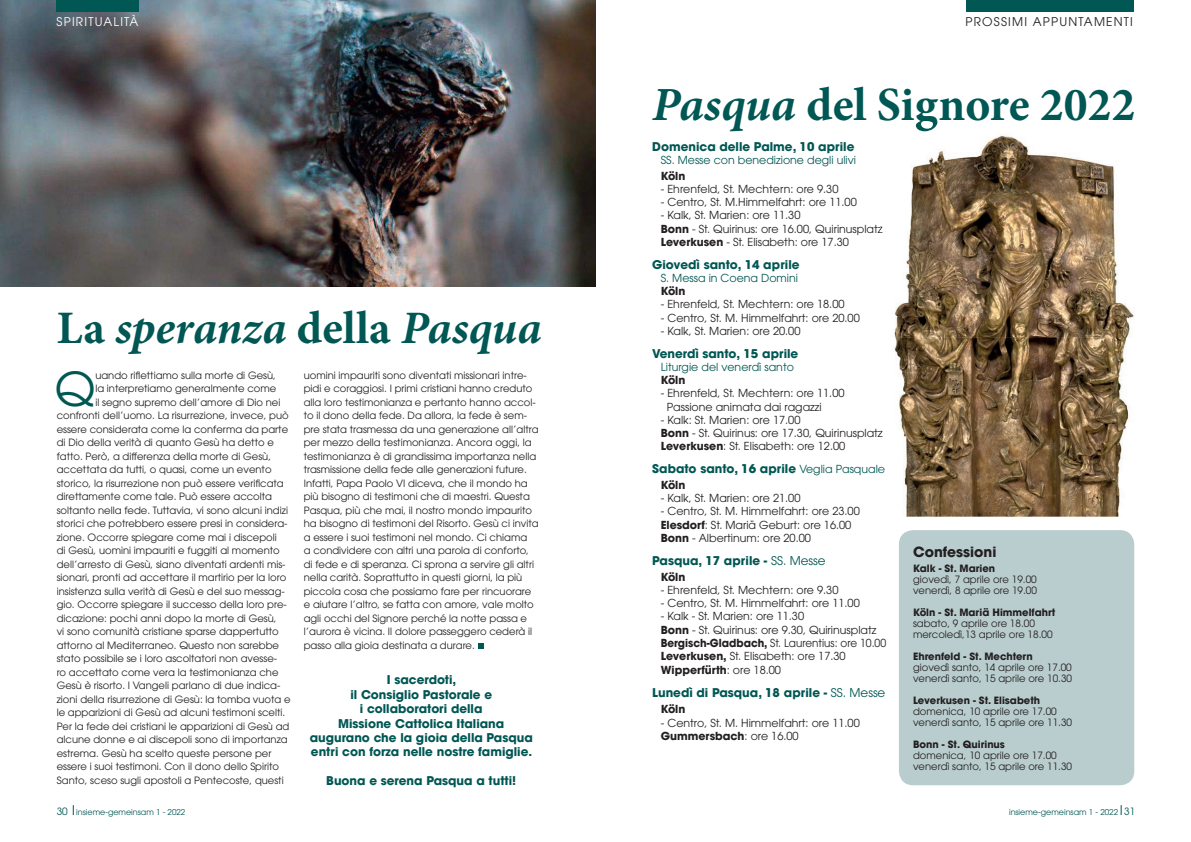
<style>
.page{position:relative;width:1191px;height:842px;background:#fff}
.page>*{position:absolute;margin:0;border:0;box-sizing:border-box;transform-origin:0 0}
.t1{font:700 47.6px "Minion Pro";color:#005753}
.t2{font:italic 700 46.6px "Minion Pro";color:#005753}
.t3{font:46.5px "ITC Avant Garde Std";color:#005753}
.t4{font:700 14px "ITC Avant Garde Std";color:#231f20}
.t5{font:700 12px/14.4px "ITC Avant Garde Std";color:#005753;text-align:center}
.t6{font:12px "ITC Avant Garde Std";letter-spacing:.1em;color:#231f20}
.t7{font:12px "ITC Avant Garde Std";letter-spacing:.1em;color:#fff}
.t8{font:11px/13.2px "ITC Avant Garde Std";color:#231f20}
.t9{font:11px "ITC Avant Garde Std";color:#005753}
.t10{font:700 11px "ITC Avant Garde Std";color:#231f20}
.t11{font:10px/13.5px "ITC Avant Garde Std";color:#231f20}
.t12{font:700 10px "ITC Avant Garde Std";color:#231f20}
.t13{font:8px "ITC Avant Garde Std";color:#005753}
.s1{font-style:normal}
.s2{font-style:italic}
.s3{font-weight:700}
.s4{font-weight:400;font-size:11px}
.s5{font-weight:400}
.s6{font-size:10px}
</style>
<div class="page">
<div style="left:899px;top:530px;width:235px;height:255px;background:#b9cdce;border-radius:14px"></div>
<img style="left:0;top:0;width:595px;height:286px">
<svg style="left:478px;top:643px;width:5px;height:6px"></svg>
<div style="left:57px;top:0;width:82px;height:11px;background:#005753"></div>
<div style="left:966px;top:0;width:168px;height:11px;background:#005753"></div>
<img style="left:882px;top:131px;width:229px;height:386px">
<img style="left:1111px;top:166px;width:23px;height:351px">
<img style="left:915px;top:123px;width:23px;height:8px">
<svg style="left:881px;top:224px;width:2px;height:11px"></svg>
<svg style="left:881px;top:465px;width:3px;height:10px"></svg>
<p class="t7" style="left:57px;top:14px;width:83px">SPIRITUALITÀ</p>
<h2 class="t2" style="left:57px;top:295px;width:486px"><span class="s1">La</span> speranza <span class="s1">della</span> Pasqua</h2>
<h3 class="t3" style="left:55px;top:360px;width:42px">Q</h3>
<p class="t11" style="left:95px;top:368px;width:182px">uando riflettiamo sulla morte di Gesù,</p>
<p class="t11" style="left:95px;top:382px;width:182px">la interpretiamo generalmente come</p>
<p class="t11" style="left:95px;top:395px;width:187px">il segno supremo dell’amore di Dio nei</p>
<p class="t11" style="left:57px;top:409px;width:233px">confronti dell’uomo. La risurrezione, invece, può</p>
<p class="t11" style="left:57px;top:422px;width:233px">essere considerata come la conferma da parte</p>
<p class="t11" style="left:57px;top:436px;width:219px">di Dio della verità di quanto Gesù ha detto e</p>
<p class="t11" style="left:57px;top:449px;width:216px">fatto. Però, a differenza della morte di Gesù,</p>
<p class="t11" style="left:57px;top:463px;width:216px">accettata da tutti, o quasi, come un evento</p>
<p class="t11" style="left:57px;top:476px;width:229px">storico, la risurrezione non può essere verificata</p>
<p class="t11" style="left:57px;top:490px;width:217px">direttamente come tale. Può essere accolta</p>
<p class="t11" style="left:57px;top:503px;width:233px">soltanto nella fede. Tuttavia, vi sono alcuni indizi</p>
<p class="t11" style="left:57px;top:517px;width:232px">storici che potrebbero essere presi in considera-</p>
<p class="t11" style="left:57px;top:530px;width:222px">zione. Occorre spiegare come mai i discepoli</p>
<p class="t11" style="left:57px;top:544px;width:225px">di Gesù, uomini impauriti e fuggiti al momento</p>
<p class="t11" style="left:57px;top:557px;width:230px">dell’arresto di Gesù, siano diventati ardenti mis-</p>
<p class="t11" style="left:57px;top:571px;width:231px">sionari, pronti ad accettare il martirio per la loro</p>
<p class="t11" style="left:57px;top:584px;width:230px">insistenza sulla verità di Gesù e del suo messag-</p>
<p class="t11" style="left:57px;top:598px;width:232px">gio. Occorre spiegare il successo della loro pre-</p>
<p class="t11" style="left:57px;top:611px;width:221px">dicazione: pochi anni dopo la morte di Gesù,</p>
<p class="t11" style="left:57px;top:625px;width:223px">vi sono comunità cristiane sparse dappertutto</p>
<p class="t11" style="left:57px;top:638px;width:224px">attorno al Mediterraneo. Questo non sarebbe</p>
<p class="t11" style="left:57px;top:652px;width:222px">stato possibile se i loro ascoltatori non avesse-</p>
<p class="t11" style="left:57px;top:665px;width:223px">ro accettato come vera la testimonianza che</p>
<p class="t11" style="left:57px;top:679px;width:225px">Gesù è risorto. I Vangeli parlano di due indica-</p>
<p class="t11" style="left:57px;top:692px;width:235px">zioni della risurrezione di Gesù: la tomba vuota e</p>
<p class="t11" style="left:57px;top:706px;width:230px">le apparizioni di Gesù ad alcuni testimoni scelti.</p>
<p class="t11" style="left:57px;top:719px;width:234px">Per la fede dei cristiani le apparizioni di Gesù ad</p>
<p class="t11" style="left:57px;top:733px;width:232px">alcune donne e ai discepoli sono di importanza</p>
<p class="t11" style="left:57px;top:746px;width:216px">estrema. Gesù ha scelto queste persone per</p>
<p class="t11" style="left:57px;top:760px;width:224px">essere i suoi testimoni. Con il dono dello Spirito</p>
<p class="t11" style="left:57px;top:773px;width:228px">Santo, sceso sugli apostoli a Pentecoste, questi</p>
<p class="t11" style="left:304px;top:368px;width:236px">uomini impauriti sono diventati missionari intre&shy;pidi e coraggiosi. I primi cristiani hanno creduto alla loro testimonianza e pertanto hanno accol&shy;to il dono della fede. Da allora, la fede è sem&shy;pre stata trasmessa da una generazione all’altra per mezzo della testimonianza. Ancora oggi, la testimonianza è di grandissima importanza nella trasmissione della fede alle generazioni future.<br>Infatti, Papa Paolo VI diceva, che il mondo ha più bisogno di testimoni che di maestri. Questa Pasqua, più che mai, il nostro mondo impaurito ha bisogno di testimoni del Risorto. Gesù ci invita a essere i suoi testimoni nel mondo. Ci chiama<br>a condividere con altri una parola di conforto, di fede e di speranza. Ci sprona a servire gli altri nella carità. Soprattutto in questi giorni, la più piccola cosa che possiamo fare per rincuorare e aiutare l’altro, se fatta con amore, vale molto agli occhi del Signore perché la notte passa e l’aurora è vicina. Il dolore passeggero cederà il passo alla gioia destinata a durare.</p>
<p class="t5" style="left:310px;top:673px;width:225px">I sacerdoti,<br>il Consiglio Pastorale e<br>i collaboratori della<br>Missione Cattolica Italiana augurano che la gioia della Pasqua entri con forza nelle nostre famiglie.</p>
<p class="t5" style="left:326px;top:773px;width:191px">Buona e serena Pasqua a tutti!</p>
<p class="t6" style="left:965px;top:14px;width:169px">PROSSIMI APPUNTAMENTI</p>
<h1 class="t1" style="left:652px;top:71px;width:484px"><span class="s2">Pasqua</span> del Signore 2022</h1>
<p class="t5" style="left:652px;top:139px;width:204px">Domenica delle Palme, 10 aprile</p>
<p class="t9" style="left:660px;top:153px;width:197px">SS. Messe con benedizione degli ulivi</p>
<p class="t10" style="left:660px;top:168px;width:26px">Köln</p>
<p class="t8" style="left:660px;top:182px;width:179px">- Ehrenfeld, St. Mechtern: ore 9.30</p>
<p class="t8" style="left:660px;top:195px;width:197px">- Centro, St. M.Himmelfahrt: ore 11.00</p>
<p class="t8" style="left:660px;top:209px;width:223px">- Kalk, St. Marien: ore 11.30<br><span class="s3">Bonn</span> - St. Quirinus: ore 16.00, Quirinusplatz<br><span class="s3">Leverkusen</span> - St. Elisabeth: ore 17.30</p>
<p class="t5" style="left:652px;top:257px;width:149px">Giovedì santo, 14 aprile</p>
<p class="t9" style="left:660px;top:271px;width:139px">S. Messa in Coena Domini</p>
<p class="t10" style="left:660px;top:284px;width:26px">Köln</p>
<p class="t8" style="left:660px;top:298px;width:185px">- Ehrenfeld, St. Mechtern: ore 18.00</p>
<p class="t8" style="left:660px;top:311px;width:201px">- Centro, St. M. Himmelfahrt: ore 20.00</p>
<p class="t8" style="left:660px;top:324px;width:141px">- Kalk, St. Marien: ore 20.00</p>
<p class="t5" style="left:652px;top:346px;width:148px">Venerdì santo, 15 aprile</p>
<p class="t9" style="left:660px;top:360px;width:135px">Liturgie del venerdì santo</p>
<p class="t10" style="left:660px;top:373px;width:26px">Köln</p>
<p class="t8" style="left:667px;top:386px;width:179px;text-indent:-6px">- Ehrenfeld, St. Mechtern: ore 11.00<br>Passione animata dai ragazzi</p>
<p class="t8" style="left:660px;top:413px;width:223px">- Kalk: St. Marien: ore 17.00<br><span class="s3">Bonn</span> - St. Quirinus: ore 17.30, Quirinusplatz<br><span class="s3">Leverkusen</span>: St. Elisabeth: ore 12.00</p>
<p class="t5" style="left:652px;top:461px;width:234px">Sabato santo, 16 aprile <span class="s4">Veglia Pasquale</span></p>
<p class="t10" style="left:660px;top:478px;width:26px">Köln</p>
<p class="t8" style="left:660px;top:491px;width:141px">- Kalk, St. Marien: ore 21.00</p>
<p class="t8" style="left:660px;top:505px;width:201px">- Centro, St. M. Himmelfahrt: ore 23.00<br><span class="s3">Elesdorf</span>: St. Mariä Geburt: ore 16.00<br><span class="s3">Bonn</span> - Albertinum: ore 20.00</p>
<p class="t5" style="left:652px;top:553px;width:175px">Pasqua, 17 aprile - <span class="s5">SS. Messe</span></p>
<p class="t10" style="left:660px;top:569px;width:26px">Köln</p>
<p class="t8" style="left:660px;top:583px;width:179px">- Ehrenfeld, St. Mechtern: ore 9.30</p>
<p class="t8" style="left:660px;top:596px;width:201px">- Centro, St. M. Himmelfahrt: ore 11.00</p>
<p class="t8" style="left:660px;top:610px;width:227px">- Kalk - St. Marien: ore 11.30<br><span class="s3">Bonn</span> - St. Quirinus: ore 9.30, Quirinusplatz <span class="s3">Bergisch-Gladbach,</span> St. Laurentius: ore 10.00<br><span class="s3">Leverkusen,</span> St. Elisabeth: ore 17.30</p>
<p class="t10" style="left:660px;top:663px;width:122px">Wipperfürth<span class="s5">: ore 18.00</span></p>
<p class="t5" style="left:652px;top:685px;width:235px">Lunedì di Pasqua, 18 aprile - <span class="s5">SS. Messe</span></p>
<p class="t10" style="left:660px;top:702px;width:26px">Köln</p>
<p class="t8" style="left:660px;top:716px;width:201px">- Centro, St. M. Himmelfahrt: ore 11.00<br><span class="s3">Gummersbach</span>: ore 16.00</p>
<h3 class="t4" style="left:913px;top:542px;width:85px">Confessioni</h3>
<p class="t12" style="left:913px;top:562px;width:84px">Kalk - St. Marien</p>
<p class="t11" style="left:913px;top:574px;width:125px;line-height:11px">giovedì, 7 aprile ore 19.00 venerdì, 8 aprile ore 19.00</p>
<p class="t12" style="left:913px;top:606px;width:144px">Köln - St. Mariä himmelfahrt</p>
<p class="t11" style="left:913px;top:618px;width:141px;line-height:11px">sabato, 9 aprile ore 18.00 mercoledì,13 aprile ore 18.00</p>
<p class="t12" style="left:913px;top:650px;width:121px">Ehrenfeld - St. Mechtern</p>
<p class="t11" style="left:913px;top:662px;width:160px;line-height:11px">giovedì santo, 14 aprile ore 17.00 venerdì santo, 15 aprile ore 10.30</p>
<p class="t12" style="left:913px;top:694px;width:129px">Leverkusen - St. Elisabeth</p>
<p class="t11" style="left:913px;top:706px;width:160px;line-height:11px">domenica, 10 aprile ore 17.00 venerdì santo, 15 aprile ore 11.30</p>
<p class="t12" style="left:913px;top:738px;width:93px">Bonn - St. Quirinus</p>
<p class="t11" style="left:913px;top:750px;width:160px;line-height:11px">domenica, 10 aprile ore 17.00 venerdì santo, 15 aprile ore 11.30</p>
<p class="t13" style="left:57px;top:807px;width:130px"><span class="s6">30</span> insieme-gemeinsam 1 - 2022</p>
<p class="t13" style="left:1009px;top:807px;width:128px">insieme-gemeinsam 1 - 2022 <span class="s6">31</span></p>
</div>
